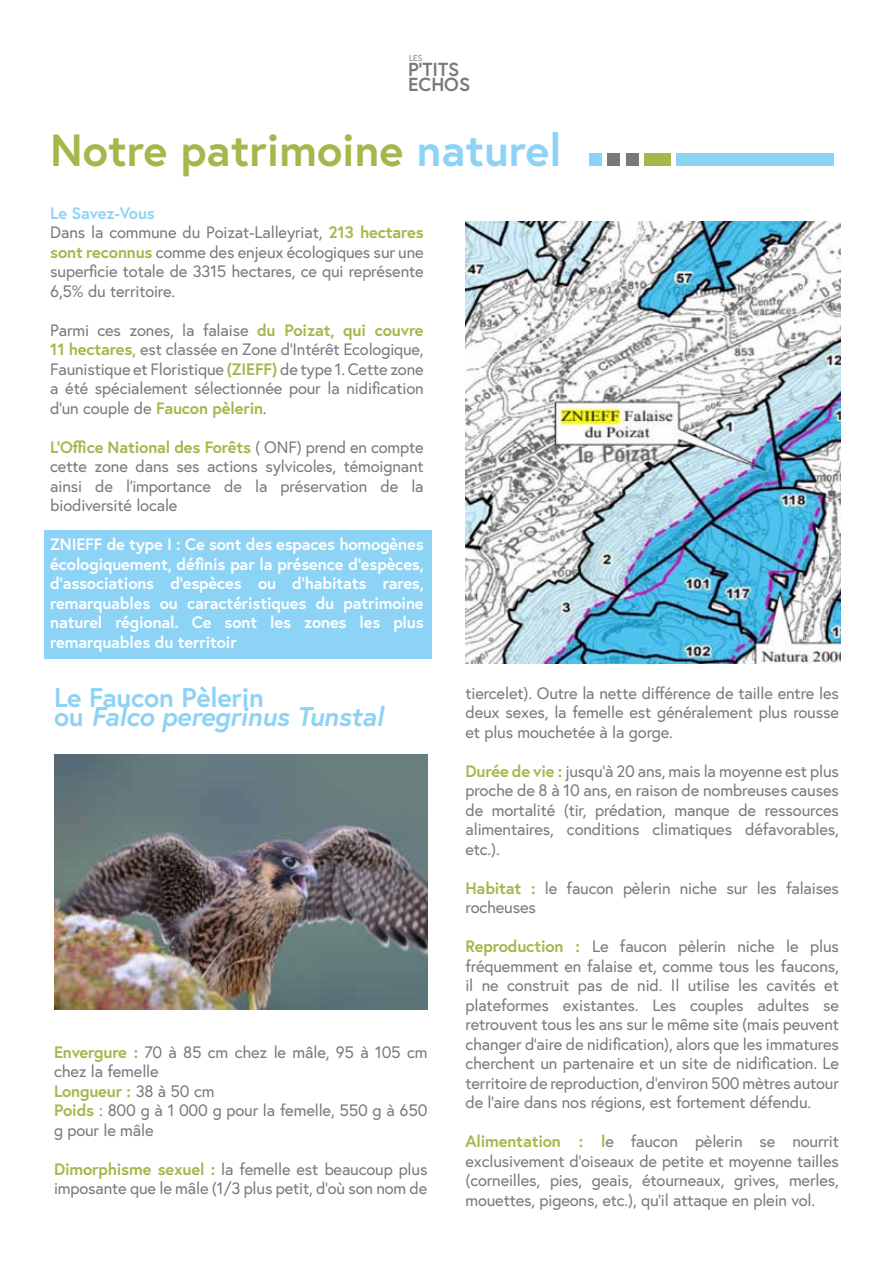
<style>
.page{position:relative;width:893px;height:1263px;background:#fff}
.page>*{position:absolute;margin:0;border:0;box-sizing:border-box;transform-origin:0 0}
.t1{font:700 45px "Europa";color:#a4b74b}
.t2{font:italic 700 27px/19.5px "Europa";letter-spacing:-.01em;color:#8dd3f6}
.t3{font:700 18.9px/15.5px "Europa";color:#797979}
.t4{font:16.5px/19.5px "Europa";letter-spacing:-.01em;color:#797979;text-align:justify}
.t5{font:700 16.5px/19.5px "Europa";letter-spacing:-.01em;color:#fff;text-align:justify}
.t6{font:8.4px "Europa";color:#797979}
.s1{color:#8dd3f6}
.s2{font-weight:700;color:#8dd3f6}
.s3{font-weight:700;color:#a4b74b}
.s4{font-style:normal}
</style>
<div class="page">
<div style="left:44px;top:530px;width:388px;height:129px;background:#8dd3f6"></div>
<div style="left:676px;top:153px;width:158px;height:12px;background:#8dd3f6"></div>
<div style="left:645px;top:153px;width:26px;height:12px;background:#a4b74b"></div>
<div style="left:626px;top:153px;width:12px;height:12px;background:#797979"></div>
<div style="left:608px;top:153px;width:12px;height:12px;background:#797979"></div>
<div style="left:589px;top:153px;width:12px;height:12px;background:#8dd3f6"></div>
<img style="left:465px;top:221px;width:375px;height:443px">
<img style="left:54px;top:754px;width:373px;height:256px">
<p class="t6" style="left:409px;top:52px;width:15px">LES</p>
<p class="t3" style="left:408px;top:61px;width:64px">P’TITS<br>ECHOS</p>
<h1 class="t1" style="left:50px;top:119px;width:513px">Notre patrimoine <span class="s1">naturel</span></h1>
<p class="t4" style="left:50px;top:203px;width:375px;text-align:left"><span class="s2">Le Savez-Vous<br></span>Dans la commune du Poizat-Lalleyriat, <span class="s3">213 hectares sont reconnus</span> comme des enjeux écologiques sur une superficie totale de 3315 hectares, ce qui représente 6,5% du territoire.</p>
<p class="t4" style="left:50px;top:320px;width:375px">Parmi ces zones, la falaise <span class="s3">du Poizat, qui couvre 11 hectares,</span> est classée en Zone d’Intérêt Ecologique, Faunistique et Floristique <span class="s3">(ZIEFF)</span> de type 1. Cette zone a été spécialement sélectionnée pour la nidification d’un couple de <span class="s3">Faucon pèlerin</span>.</p>
<p class="t4" style="left:50px;top:437px;width:375px"><span class="s3">L’Office National des Forêts</span> ( ONF) prend en compte cette zone dans ses actions sylvicoles, témoignant ainsi de l’importance de la préservation de la biodiversité locale</p>
<p class="t5" style="left:50px;top:534px;width:375px">ZNIEFF de type I : Ce sont des espaces homogènes écologiquement, définis par la présence d’espèces, d’associations d’espèces ou d’habitats rares, remarquables ou caractéristiques du patrimoine naturel régional. Ce sont les zones les plus remarquables du territoir</p>
<h2 class="t2" style="left:54px;top:687px;width:331px"><span class="s4">Le Faucon Pèlerin<br>ou</span> Falco peregrinus Tunstal</h2>
<p class="t4" style="left:465px;top:683px;width:375px">tiercelet). Outre la nette différence de taille entre les deux sexes, la femelle est généralement plus rousse et plus mouchetée à la gorge.</p>
<p class="t4" style="left:465px;top:761px;width:375px"><span class="s3">Durée de vie :</span> jusqu’à 20 ans, mais la moyenne est plus proche de 8 à 10 ans, en raison de nombreuses causes de mortalité (tir, prédation, manque de ressources alimentaires, conditions climatiques défavorables, etc.).</p>
<p class="t4" style="left:465px;top:878px;width:375px"><span class="s3">Habitat :</span> le faucon pèlerin niche sur les falaises rocheuses</p>
<p class="t4" style="left:465px;top:936px;width:375px"><span class="s3">Reproduction :</span> Le faucon pèlerin niche le plus fréquemment en falaise et, comme tous les faucons, il ne construit pas de nid. Il utilise les cavités et plateformes existantes. Les couples adultes se retrouvent tous les ans sur le même site (mais peuvent changer d’aire de nidification), alors que les immatures cherchent un partenaire et un site de nidification. Le territoire de reproduction, d’environ 500 mètres autour de l’aire dans nos régions, est fortement défendu.</p>
<p class="t4" style="left:465px;top:1131px;width:375px"><span class="s3">Alimentation : l</span>e faucon pèlerin se nourrit exclusivement d’oiseaux de petite et moyenne tailles (corneilles, pies, geais, étourneaux, grives, merles, mouettes, pigeons, etc.), qu’il attaque en plein vol.</p>
<p class="t4" style="left:54px;top:1042px;width:375px;text-align:left"><span class="s3">Envergure :</span> 70 à 85 cm chez le mâle, 95 à 105 cm chez la femelle<br><span class="s3">Longueur :</span> 38 à 50 cm<br><span class="s3">Poids</span> : 800 g à 1 000 g pour la femelle, 550 g à 650 g pour le mâle</p>
<p class="t4" style="left:54px;top:1159px;width:375px"><span class="s3">Dimorphisme sexuel :</span> la femelle est beaucoup plus imposante que le mâle (1/3 plus petit, d’où son nom de</p>
</div>
